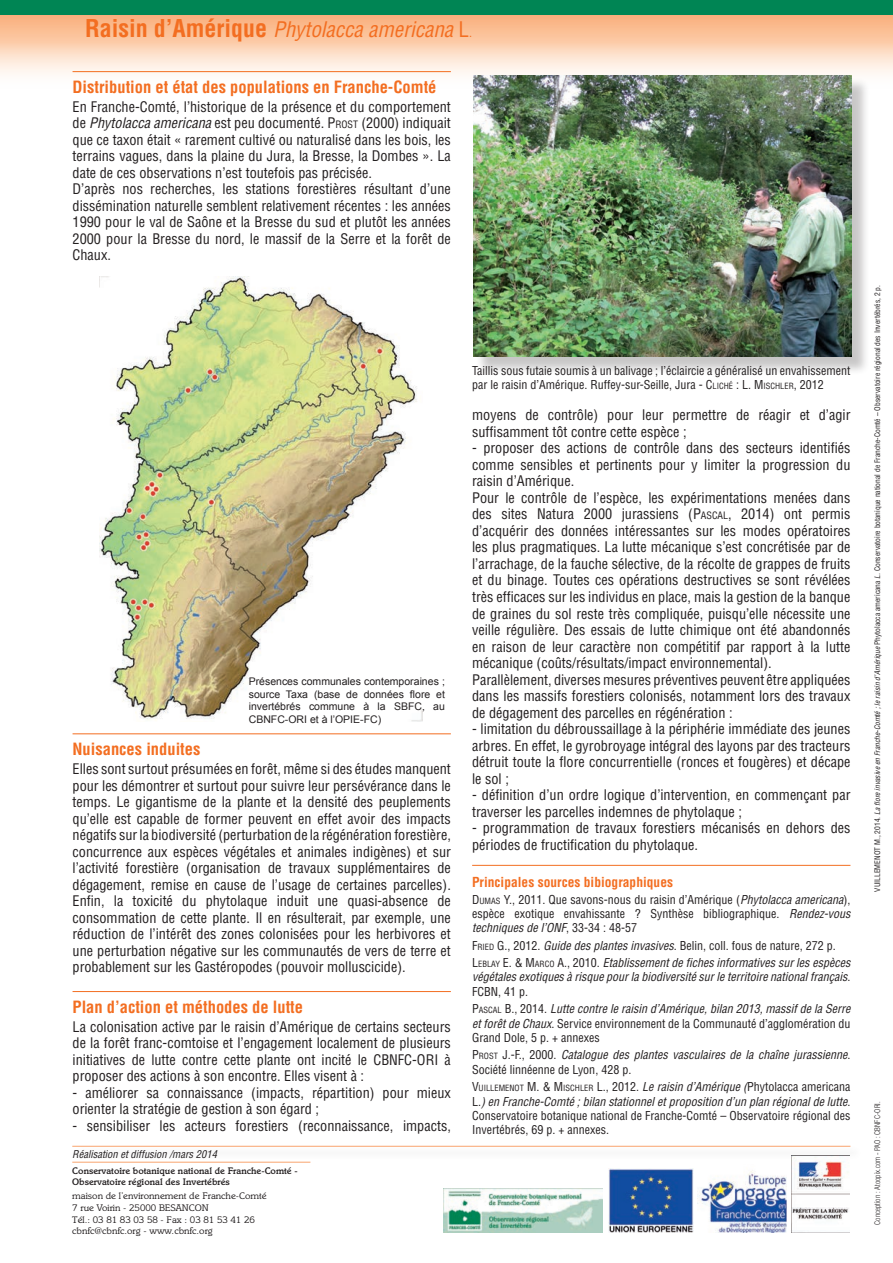
<style>
.page{position:relative;width:893px;height:1263px;background:#fff}
.page>*{position:absolute;margin:0;border:0;box-sizing:border-box;transform-origin:0 0}
.t1{font:italic condensed 21px "Helvetica";color:#f36e21}
.t2{font:700 condensed 16.5px "Helvetica";color:#f36e21}
.t3{font:condensed 14.25px/16.5px "Helvetica";color:#231f20}
.t4{font:700 condensed 13.5px "Helvetica";color:#f36e21}
.t5{font:condensed 12px/14.4px "Helvetica";color:#231f20;text-align:justify}
.t6{font:italic condensed 12px/14.4px "Helvetica";color:#231f20}
.t7{font:10.5px/12.6px "Arial";color:#231f20;text-align:justify}
.t8{font:italic condensed 10.5px "Helvetica";color:#231f20}
.t9{font:9.75px/11.7px "Italia";color:#231f20}
.t10{font:500 9.75px/11.7px "Italia";color:#231f20}
.t11{font:condensed 7.5px "Helvetica";color:#231f20}
.t12{font:300 condensed 7.5px "Helvetica";color:#231f20}
.s1{font-weight:700;font-style:normal;font-size:24px}
.s2{font-style:normal}
.s3{font-style:normal;font-size:12px}
.s4{font-style:italic}
.s5{font-size:10.05px}
.s6{font-style:inherit}
.s7{font-size:8.4px}
.s8{font-style:normal;font-size:8.4px}
</style>
<div class="page">
<svg style="left:0;top:15px;width:893px;height:62px;background:#fbd3b6"></svg>
<div style="left:0;top:0;width:893px;height:15px;background:#008554"></div>
<hr style="left:72px;top:1162px;width:238px;height:1px;background:#f9a46e">
<div style="left:72px;top:1145px;width:791px;height:15px;background:#fbfbfb"></div>
<hr style="left:72px;top:1146px;width:778px;height:1px;background:#f9a46e">
<img style="left:100px;top:276px;width:322px;height:446px">
<img style="left:608px;top:1168px;width:85px;height:64px">
<img style="left:698px;top:1170px;width:89px;height:62px">
<img style="left:443px;top:1189px;width:160px;height:43px">
<img style="left:791px;top:1155px;width:58px;height:77px">
<hr style="left:73px;top:71px;width:378px;height:1px;background:#f36e21">
<hr style="left:73px;top:733px;width:378px;height:1px;background:#f36e21">
<hr style="left:73px;top:991px;width:378px;height:1px;background:#f36e21">
<hr style="left:472px;top:865px;width:378px;height:1px;background:#f36e21">
<div style="left:475px;top:77px;width:395px;height:298px;background:#231f20;opacity:.25"></div>
<img style="left:473px;top:75px;width:378px;height:282px">
<h1 class="t1" style="left:85px;top:16px;width:388px"><span class="s1">Raisin d’Amérique</span> Phytolacca americana <span class="s2">L</span><span class="s3">.</span></h1>
<p class="t2" style="left:73px;top:77px;width:365px">Distribution et état des populations en Franche-Comté</p>
<p class="t3" style="left:73px;top:98px;width:380px">En Franche-Comté, l’historique de la présence et du comportement de <span class="s4">Phytolacca americana</span> est peu documenté. P<span class="s5">ROST</span> (2000) indiquait que ce taxon était « rarement cultivé ou naturalisé dans les bois, les terrains vagues, dans la plaine du Jura, la Bresse, la Dombes ». La date de ces observations n’est toutefois pas précisée.<br>D’après nos recherches, les stations forestières résultant d’une dissémination naturelle semblent relativement récentes : les années 1990 pour le val de Saône et la Bresse du sud et plutôt les années 2000 pour la Bresse du nord, le massif de la Serre et la forêt de Chaux.</p>
<p class="t7" style="left:249px;top:675px;width:198px">Présences communales contemporaines ; source Taxa (base de données flore et invertébrés commune à la SBFC, au CBNFC-ORI et à l’OPIE-FC)</p>
<p class="t2" style="left:73px;top:739px;width:129px">Nuisances induites</p>
<p class="t3" style="left:73px;top:760px;width:380px;text-align:justify">Elles sont surtout présumées en forêt, même si des études manquent pour les démontrer et surtout pour suivre leur persévérance dans le temps. Le gigantisme de la plante et la densité des peuplements qu’elle est capable de former peuvent en effet avoir des impacts négatifs sur la biodiversité (perturbation de la régénération forestière, concurrence aux espèces végétales et animales indigènes) et sur l’activité forestière (organisation de travaux supplémentaires de dégagement, remise en cause de l’usage de certaines parcelles).<br>Enfin, la toxicité du phytolaque induit une quasi-absence de consommation de cette plante. Il en résulterait, par exemple, une réduction de l’intérêt des zones colonisées pour les herbivores et une perturbation négative sur les communautés de vers de terre et probablement sur les Gastéropodes (pouvoir molluscicide).</p>
<p class="t2" style="left:73px;top:997px;width:232px">Plan d’action et méthodes de lutte</p>
<p class="t3" style="left:73px;top:1018px;width:380px;text-align:justify">La colonisation active par le raisin d’Amérique de certains secteurs de la forêt franc-comtoise et l’engagement localement de plusieurs initiatives de lutte contre cette plante ont incité le CBNFC-ORI à proposer des actions à son encontre. Elles visent à :</p>
<p class="t3" style="left:73px;top:1084px;width:380px">- améliorer sa connaissance (impacts, répartition) pour mieux orienter la stratégie de gestion à son égard ;</p>
<p class="t3" style="left:73px;top:1117px;width:380px">- sensibiliser les acteurs forestiers (reconnaissance, impacts,</p>
<p class="t8" style="left:72px;top:1147px;width:146px">Réalisation et diffusion /mars 2014</p>
<p class="t10" style="left:72px;top:1164px;width:227px">Conservatoire botanique national de Franche-Comté -<br>Observatoire régional des Invertébrés</p>
<p class="t9" style="left:72px;top:1190px;width:196px">maison de l’environnement de Franche-Comté 7 rue Voirin - 25000 BESANCON<br>Tél.: 03 81 83 03 58 - Fax : 03 81 53 41 26 cbnfc@cbnfc.org - www.cbnfc.org</p>
<p class="t5" style="left:472px;top:363px;width:380px">Taillis sous futaie soumis à un balivage ; l’éclaircie a généralisé un envahissement par le raisin d’Amérique. Ruffey-sur-Seille, Jura - <span class="s6">C</span><span class="s7">LICHÉ</span> <span class="s6">: L. M</span> <span class="s7">ISCHLER</span><span class="s6">, 2012</span></p>
<p class="t3" style="left:472px;top:407px;width:380px">moyens de contrôle) pour leur permettre de réagir et d’agir suffisamment tôt contre cette espèce ;</p>
<p class="t3" style="left:472px;top:440px;width:380px">- proposer des actions de contrôle dans des secteurs identifiés comme sensibles et pertinents pour y limiter la progression du raisin d’Amérique.<br>Pour le contrôle de l’espèce, les expérimentations menées dans des sites Natura 2000 jurassiens (P<span class="s5">ASCAL</span>, 2014) ont permis d’acquérir des données intéressantes sur les modes opératoires les plus pragmatiques. La lutte mécanique s’est concrétisée par de l’arrachage, de la fauche sélective, de la récolte de grappes de fruits et du binage. Toutes ces opérations destructives se sont révélées très efficaces sur les individus en place, mais la gestion de la banque de graines du sol reste très compliquée, puisqu’elle nécessite une veille régulière. Des essais de lutte chimique ont été abandonnés en raison de leur caractère non compétitif par rapport à la lutte mécanique (coûts/résultats/impact environnemental).<br>Parallèlement, diverses mesures préventives peuvent être appliquées dans les massifs forestiers colonisés, notamment lors des travaux de dégagement des parcelles en régénération :</p>
<p class="t3" style="left:472px;top:720px;width:380px;text-align:justify">- limitation du débroussaillage à la périphérie immédiate des jeunes arbres. En effet, le gyrobroyage intégral des layons par des tracteurs détruit toute la flore concurrentielle (ronces et fougères) et décape le sol ;</p>
<p class="t3" style="left:472px;top:786px;width:380px">- définition d’un ordre logique d’intervention, en commençant par traverser les parcelles indemnes de phytolaque ;</p>
<p class="t3" style="left:472px;top:819px;width:380px">- programmation de travaux forestiers mécanisés en dehors des périodes de fructification du phytolaque.</p>
<p class="t4" style="left:472px;top:873px;width:202px">Principales sources bibiographiques</p>
<p class="t5" style="left:472px;top:892px;width:380px">D<span class="s7">UMAS</span> Y., 2011. Que savons-nous du raisin d’Amérique (<span class="s4">Phytolacca americana</span>), espèce exotique envahissante ? Synthèse bibliographique. <span class="s4">Rendez-vous techniques de l’ONF</span>, 33-34 : 48-57</p>
<p class="t6" style="left:472px;top:936px;width:380px;line-height:17.4px"><span class="s2">F</span><span class="s8">RIED</span> <span class="s2">G., 2012.</span> Guide des plantes invasives<span class="s2">. Belin, coll. fous de nature, 272 p.<br>L</span><span class="s8">EBLAY</span> <span class="s2">E. &amp; M</span><span class="s8">ARCO</span> <span class="s2">A., 2010.</span> Etablissement de fiches informatives sur les espèces</p>
<p class="t6" style="left:472px;top:970px;width:380px">végétales exotiques à risque pour la biodiversité sur le territoire national français<span class="s2">.<br>FCBN, 41 p.</span></p>
<p class="t5" style="left:472px;top:1001px;width:380px">P<span class="s7">ASCAL</span> B., 2014. <span class="s4">Lutte contre le raisin d’Amérique, bilan 2013, massif de la Serre et forêt de Chaux</span>. Service environnement de la Communauté d’agglomération du Grand Dole, 5 p. + annexes</p>
<p class="t6" style="left:472px;top:1048px;width:380px"><span class="s2">P</span><span class="s8">ROST</span> <span class="s2">J.-F., 2000.</span> Catalogue des plantes vasculaires de la chaîne jurassienne<span class="s2">.<br>Société linnéenne de Lyon, 428 p.</span></p>
<p class="t5" style="left:472px;top:1079px;width:380px">V<span class="s7">UILLEMENOT</span> M. &amp; M<span class="s7">ISCHLER</span> L., 2012. <span class="s4">Le raisin d’Amérique (</span>Phytolacca americana L.<span class="s4">) en Franche-Comté ; bilan stationnel et proposition d’un plan régional de lutte</span>.<br>Conservatoire botanique national de Franche-Comté – Observatoire régional des Invertébrés, 69 p. + annexes.</p>
<p class="t11" style="left:873px;top:891px;width:608px;rotate:-90deg">VUILLEMENOT M., 2014. <span class="s4">La flore invasive en Franche-Comté ; le raisin d’Amérique</span> Phytolacca americana <span class="s4">L.</span> Conservatoire botanique national de Franche-Comté – Observatoire régional des Invertébrés, 2 p.</p>
<p class="t12" style="left:873px;top:1225px;width:125px;rotate:-90deg">Conception : Atoopix.com - PAO : CBNFC-ORI.</p>
</div>
